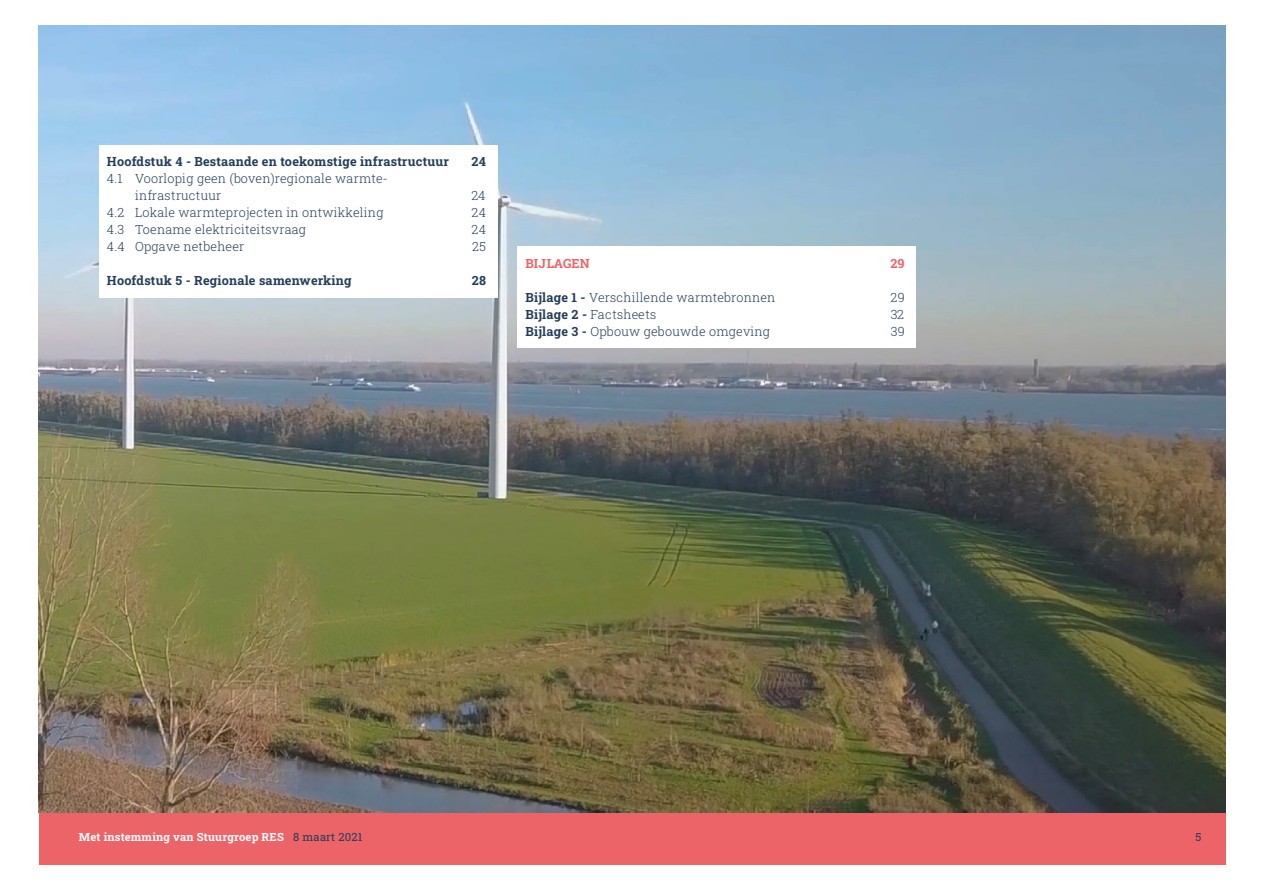
<style>
.page{position:relative;width:1263px;height:893px;background:#fff}
.page>*{position:absolute;margin:0;border:0;box-sizing:border-box;transform-origin:0 0}
.t1{font:300 12.75px/17px "EMBEDDED 161+Roboto Slab";color:#233d5a}
.t2{font:700 12.75px "EMBEDDED 15 c+Roboto Slab";letter-spacing:-.015em;color:#233d5a}
.t3{font:700 12.75px "EMBEDDED 15 c+Roboto Slab";letter-spacing:-.02em;color:#ec6467}
.t4{font:700 11.25px "EMBEDDED 159+Roboto Slab";letter-spacing:-.015em;color:#fff}
.t5{font:11.25px "EMBEDDED 154+Roboto Slab";color:#233d5a}
.s1{font-family:"EMBEDDED 15 c+Roboto Slab";font-weight:700}
.s2{font-family:"EMBEDDED 15 a+Roboto Slab";font-weight:400;color:#233d5a}
</style>
<div class="page">
<div style="left:39px;top:813px;width:1186px;height:52px;background:#ec6467"></div>
<img style="left:39px;top:26px;width:1186px;height:787px">
<div style="left:99px;top:145px;width:399px;height:152px;background:#fff"></div>
<div style="left:518px;top:247px;width:398px;height:101px;background:#fff"></div>
<p class="t2" style="left:107px;top:157px;width:344px">Hoofdstuk 4 - Bestaande en toekomstige infrastructuur</p>
<p class="t2" style="left:472px;top:157px;width:16px">24</p>
<p class="t1" style="left:135px;top:171px;width:254px;text-indent:-28px">4.1 Voorlopig geen (boven)regionale warmte&shy;infrastructuur</p>
<p class="t1" style="left:471px;top:188px;width:16px">24</p>
<p class="t1" style="left:107px;top:205px;width:279px">4.2 Lokale warmteprojecten in ontwikkeling</p>
<p class="t1" style="left:472px;top:205px;width:16px">24</p>
<p class="t1" style="left:107px;top:222px;width:201px">4.3 Toename elektriciteitsvraag</p>
<p class="t1" style="left:472px;top:222px;width:16px">24</p>
<p class="t1" style="left:107px;top:239px;width:139px">4.4 Opgave netbeheer</p>
<p class="t1" style="left:472px;top:239px;width:15px">25</p>
<p class="t2" style="left:107px;top:275px;width:247px">Hoofdstuk 5 - Regionale samenwerking</p>
<p class="t2" style="left:472px;top:275px;width:16px">28</p>
<p class="t3" style="left:525px;top:258px;width:66px">BIJLAGEN</p>
<p class="t3" style="left:890px;top:258px;width:16px">29</p>
<p class="t1" style="left:525px;top:290px;width:251px"><span class="s1">Bijlage 1 -</span> Verschillende warmtebronnen</p>
<p class="t1" style="left:890px;top:290px;width:15px">29</p>
<p class="t1" style="left:525px;top:307px;width:133px"><span class="s1">Bijlage 2 -</span> Factsheets</p>
<p class="t1" style="left:891px;top:307px;width:15px">32</p>
<p class="t1" style="left:525px;top:323px;width:246px"><span class="s1">Bijlage 3 -</span> Opbouw gebouwde omgeving</p>
<p class="t1" style="left:891px;top:323px;width:15px">39</p>
<p class="t4" style="left:79px;top:832px;width:287px">Met instemming van Stuurgroep RES <span class="s2">8 maart 2021</span></p>
<p class="t5" style="left:1195px;top:832px;width:8px">5</p>
</div>
